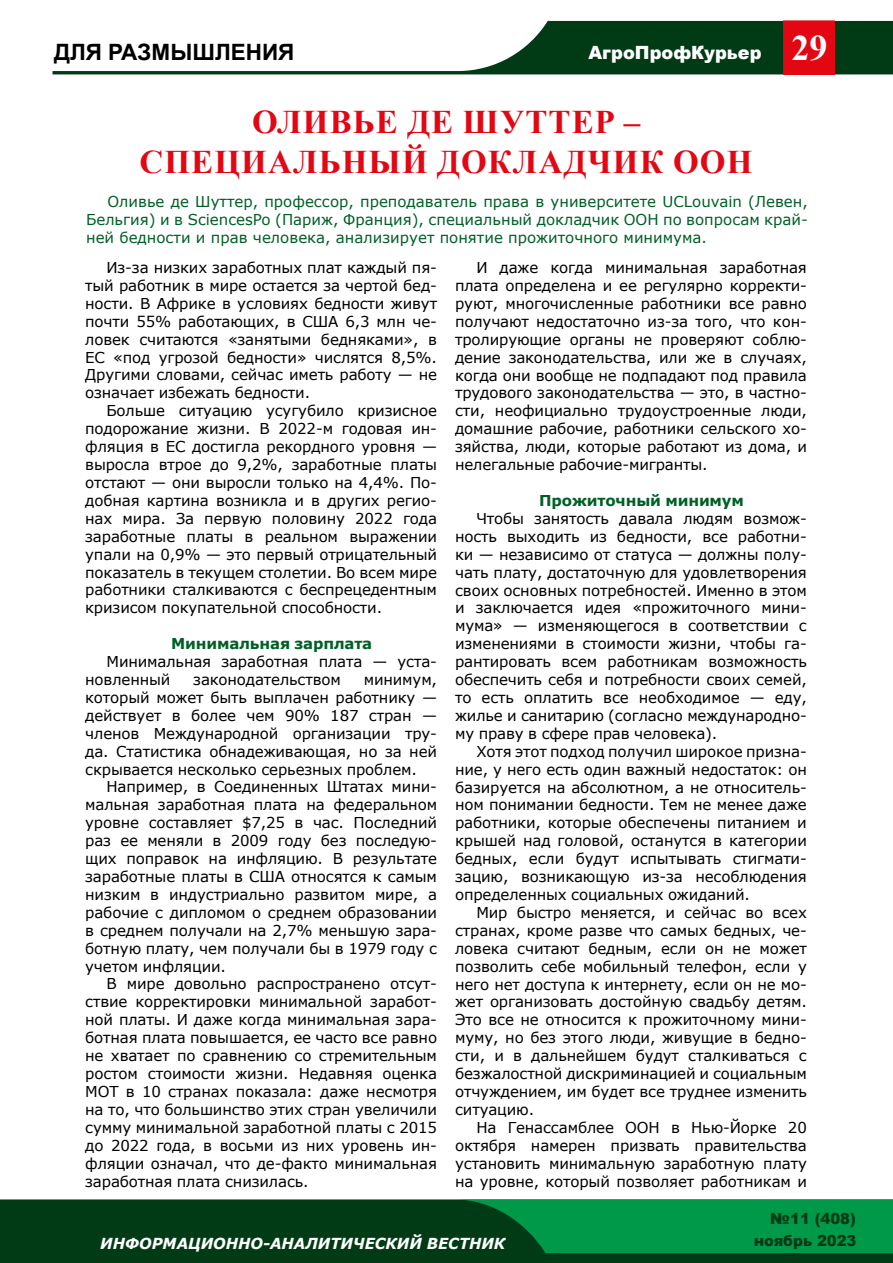
<style>
.page{position:relative;width:893px;height:1263px;background:#fff}
.page>*{position:absolute;margin:0;border:0;box-sizing:border-box;transform-origin:0 0}
.t1{font:700 36px "Times New Roman";color:#fff}
.t2{font:700 33px/39.6px "Times New Roman";letter-spacing:.035em;color:#e30613;text-align:center}
.t3{font:700 22.5px "Arial";color:#000}
.t4{font:900 18.15px "Arial";color:#fff}
.t5{font:italic 700 15.15px "Verdana";color:#fff}
.t6{font:900 15.15px/21.5px "Arial";color:#003b15;text-align:right}
.t7{font:15px/17.9px "Verdana";letter-spacing:-.01em;color:#000;text-align:justify}
.t8{font:15px/18px "Verdana";color:#005f27;text-align:justify}
.t9{font:700 15px "Verdana";letter-spacing:-.01em;color:#005f27}
</style>
<div class="page">
<svg style="left:53px;top:21px;width:840px;height:53px"></svg>
<div style="left:784px;top:21px;width:50px;height:53px;background:#e30613"></div>
<div style="left:783px;top:21px;width:52px;height:54px;border:1px solid #e30613"></div>
<div style="left:0;top:1199px;width:893px;height:64px;background:#003b15"></div>
<svg style="left:455px;top:1199px;width:438px;height:54px;background:#018b42"></svg>
<h3 class="t3" style="left:54px;top:36px;width:242px">ДЛЯ РАЗМЫШЛЕНИЯ</h3>
<h1 class="t1" style="left:791px;top:22px;width:37px">29</h1>
<p class="t4" style="left:588px;top:39px;width:175px">АгроПрофКурьер</p>
<h2 class="t2" style="left:139px;top:101px;width:615px">ОЛИВЬЕ ДЕ ШУТТЕР –<br>СПЕЦИАЛЬНЫЙ ДОКЛАДЧИК ООН</h2>
<p class="t8" style="left:86px;top:192px;width:723px;text-indent:21px">Оливье де Шуттер, профессор, преподаватель права в университете UCLouvain (Левен, Бельгия) и в SciencesPo (Париж, Франция), специальный докладчик ООН по вопросам край&shy;ней бедности и прав человека, анализирует понятие прожиточного минимума.</p>
<p class="t7" style="left:85px;top:258px;width:353px;text-indent:21px">Из-за низких заработных плат каждый пя&shy;тый работник в мире остается за чертой бед&shy;ности. В Африке в условиях бедности живут почти 55% работающих, в США 6,3 млн че&shy;ловек считаются «занятыми бедняками», в ЕС «под угрозой бедности» числятся 8,5%.<br>Другими словами, сейчас иметь работу — не означает избежать бедности.</p>
<p class="t7" style="left:85px;top:402px;width:353px;text-indent:21px">Больше ситуацию усугубило кризисное подорожание жизни. В 2022-м годовая ин&shy;фляция в ЕС достигла рекордного уровня — выросла втрое до 9,2%, заработные платы отстают — они выросли только на 4,4%. По&shy;добная картина возникла и в других регио&shy;нах мира. За первую половину 2022 года заработные платы в реальном выражении упали на 0,9% — это первый отрицательный показатель в текущем столетии. Во всем мире работники сталкиваются с беспрецедентным кризисом покупательной способности.</p>
<p class="t9" style="left:171px;top:633px;width:203px">Минимальная зарплата</p>
<p class="t7" style="left:85px;top:652px;width:353px;text-indent:21px">Минимальная заработная плата — уста&shy;новленный</p>
<p class="t7" style="left:455px;top:259px;width:353px;text-indent:21px">И даже когда минимальная заработная плата определена и ее регулярно корректи&shy;руют, многочисленные работники все равно получают недостаточно из-за того, что кон&shy;тролирующие органы не проверяют соблю&shy;дение законодательства, или же в случаях, когда они вообще не подпадают под правила трудового законодательства — это, в частно&shy;сти, неофициально трудоустроенные люди, домашние рабочие, работники сельского хо&shy;зяйства, люди, которые работают из дома, и нелегальные рабочие-мигранты.</p>
<p class="t9" style="left:539px;top:490px;width:206px">Прожиточный минимум</p>
<p class="t7" style="left:455px;top:509px;width:353px;text-indent:21px">Чтобы занятость давала людям возмож&shy;ность выходить из бедности, все работни&shy;ки — независимо от статуса — должны полу&shy;чать плату, достаточную для удовлетворения своих основных потребностей. Именно в этом и заключается идея «прожиточного мини&shy;мума» — изменяющегося в соответствии с изменениями в стоимости жизни, чтобы га&shy;рантировать всем работникам возможность обеспечить себя и потребности своих семей, то есть оплатить все необходимое — еду, жилье и санитарию (согласно международно&shy;му праву в сфере прав человека).</p>
<p class="t7" style="left:455px;top:742px;width:353px;text-indent:21px">Хотя этот подход получил широкое призна&shy;ние, у него есть один важный недостаток: он базируется на абсолютном, а не относитель&shy;ном понимании бедности. Тем не менее даже работники, которые обеспечены питанием и крышей над головой, останутся в категории бедных, если будут испытывать стигмати&shy;зацию, возникающую из-за несоблюдения определенных социальных ожиданий.</p>
<p class="t7" style="left:455px;top:903px;width:353px;text-indent:21px">Мир быстро меняется, и сейчас во всех странах, кроме разве что самых бедных, че&shy;ловека считают бедным, если он не может позволить себе мобильный телефон, если у него нет доступа к интернету, если он не мо&shy;жет организовать достойную свадьбу детям.<br>Это все не относится к прожиточному мини&shy;муму, но без этого люди, живущие в бедно&shy;сти, и в дальнейшем будут сталкиваться с безжалостной дискриминацией и социальным отчуждением, им будет все труднее изменить ситуацию.</p>
<p class="t7" style="left:455px;top:1118px;width:353px;text-indent:21px">На Генассамблее ООН в Нью-Йорке 20 октября намерен призвать правительства установить минимальную заработную плату на уровне, который позволяет работникам и</p>
<p class="t7" style="left:193px;top:670px;width:149px">законодательством</p>
<p class="t7" style="left:85px;top:670px;width:353px;text-indent:278px">минимум, который может быть выплачен работнику — действует в более чем 90% 187 стран — членов Международной организации тру&shy;да. Статистика обнадеживающая, но за ней скрывается несколько серьезных проблем.</p>
<p class="t7" style="left:85px;top:778px;width:353px;text-indent:21px">Например, в Соединенных Штатах мини&shy;мальная заработная плата на федеральном уровне составляет $7,25 в час. Последний раз ее меняли в 2009 году без последую&shy;щих поправок на инфляцию. В результате заработные платы в США относятся к самым низким в индустриально развитом мире, а рабочие с дипломом о среднем образовании в среднем получали на 2,7% меньшую зара&shy;ботную плату, чем получали бы в 1979 году с учетом инфляции.</p>
<p class="t7" style="left:85px;top:975px;width:353px;text-indent:21px">В мире довольно распространено отсут&shy;ствие корректировки минимальной заработ&shy;ной платы. И даже когда минимальная зара&shy;ботная плата повышается, ее часто все равно не хватает по сравнению со стремительным ростом стоимости жизни. Недавняя оценка МОТ в 10 странах показала: даже несмотря на то, что большинство этих стран увеличили сумму минимальной заработной платы с 2015 до 2022 года, в восьми из них уровень ин&shy;фляции означал, что де-факто минимальная заработная плата снизилась.</p>
<p class="t5" style="left:100px;top:1233px;width:407px">ИНФОРМАЦИОННО-АНАЛИТИЧЕСКИЙ ВЕСТНИК</p>
<p class="t6" style="left:754px;top:1208px;width:104px">№11 (408) ноябрь 2023</p>
</div>
